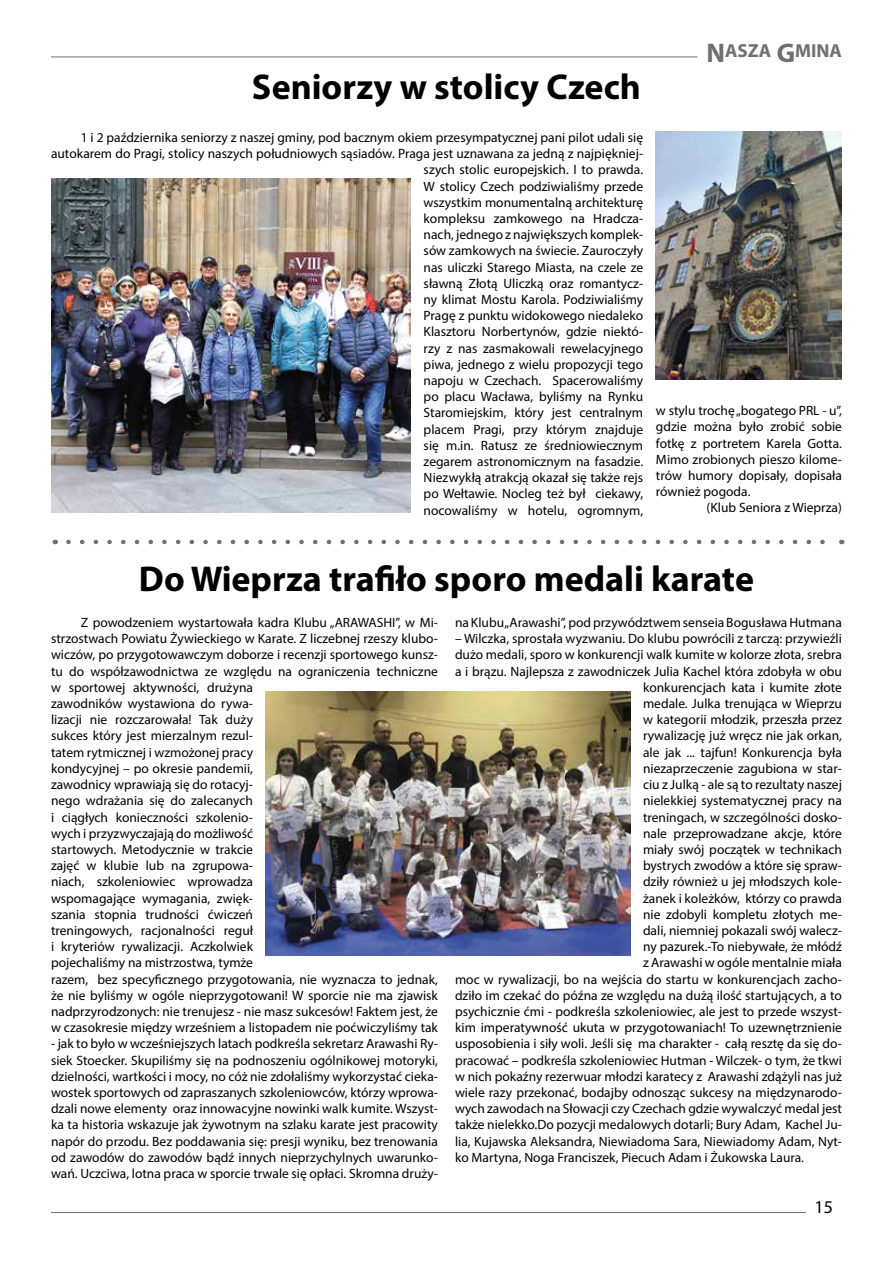
<style>
.page{position:relative;width:893px;height:1263px;background:#fff}
.page>*{position:absolute;margin:0;border:0;box-sizing:border-box;transform-origin:0 0}
.t1{font:700 36px "Myriad Pro";color:#000}
.t2{font:700 18.9px "Myriad Pro";color:#707070}
.t3{font:18px "Myriad Pro";color:#000}
.t4{font:13.5px/16.2px "Myriad Pro";color:#000;text-align:justify}
.s1{font-size:27px}
</style>
<div class="page">
<hr style="left:51px;top:57px;width:646px;height:1px;background:#707070">
<hr style="left:51px;top:1212px;width:755px;height:1px;background:#707070">
<img style="left:266px;top:691px;width:364px;height:264px">
<img style="left:51px;top:178px;width:360px;height:334px">
<img style="left:656px;top:132px;width:186px;height:248px">
<svg style="left:68px;top:540px;width:757px;height:4px"></svg>
<h1 class="t1" style="left:252px;top:64px;width:390px">Seniorzy w stolicy Czech</h1>
<p class="t4" style="left:51px;top:129px;width:594px;text-align:right">1 i 2 października seniorzy z naszej gminy, pod bacznym okiem przesympatycznej pani pilot udali się autokarem do Pragi, stolicy naszych południowych sąsiadów. Praga jest uznawana za jedną z najpiękniej&shy;szych stolic europejskich. I to prawda.<br>W stolicy Czech podziwialiśmy przede<br>wszystkim monumentalną architekturę<br>kompleksu zamkowego na Hradcza-<br>nach, jednego z największych komplek-<br>sów zamkowych na świecie. Zauroczyły<br>nas uliczki Starego Miasta, na czele ze<br>sławną Złotą Uliczką oraz romantycz-<br>ny klimat Mostu Karola. Podziwialiśmy<br>Pragę z punktu widokowego niedaleko<br>Klasztoru Norbertynów, gdzie niektó-<br>rzy z nas zasmakowali rewelacyjnego<br>piwa, jednego z wielu propozycji tego<br>napoju w Czechach. Spacerowaliśmy<br>po placu Wacława, byliśmy na Rynku<br>Staromiejskim, który jest centralnym<br>placem Pragi, przy którym znajduje<br>się m.in. Ratusz ze średniowiecznym<br>zegarem astronomicznym na fasadzie.<br>Niezwykłą atrakcją okazał się także rejs<br>po Wełtawie. Nocleg też był ciekawy,<br>nocowaliśmy w hotelu, ogromnym,</p>
<h2 class="t2" style="left:706px;top:39px;width:137px"><span class="s1">N</span>ASZA <span class="s1">G</span>MINA</h2>
<p class="t4" style="left:656px;top:402px;width:187px">w stylu trochę „bogatego PRL - u”, gdzie można było zrobić sobie fotkę z portretem Karela Gotta.<br>Mimo zrobionych pieszo kilome&shy;trów humory dopisały, dopisała również pogoda.</p>
<p class="t4" style="left:707px;top:500px;width:137px">(Klub Seniora z Wieprza)</p>
<h1 class="t1" style="left:139px;top:555px;width:616px">Do Wieprza trafiło sporo medali karate</h1>
<p class="t4" style="left:455px;top:614px;width:388px">na Klubu „Arawashi”, pod przywództwem senseia Bogusława Hutmana</p>
<p class="t4" style="left:455px;top:630px;width:388px">– Wilczka, sprostała wyzwaniu. Do klubu powrócili z tarczą: przywieźli</p>
<p class="t4" style="left:455px;top:647px;width:388px">dużo medali, sporo w konkurencji walk kumite w kolorze złota, srebra</p>
<p class="t4" style="left:455px;top:663px;width:388px">a i brązu. Najlepsza z zawodniczek Julia Kachel która zdobyła w obu</p>
<p class="t4" style="left:643px;top:679px;width:200px">konkurencjach kata i kumite złote</p>
<p class="t4" style="left:643px;top:695px;width:200px">medale. Julka trenująca w Wieprzu</p>
<p class="t4" style="left:643px;top:711px;width:200px">w kategorii młodzik, przeszła przez</p>
<p class="t4" style="left:643px;top:728px;width:200px">rywalizację już wręcz nie jak orkan,</p>
<p class="t4" style="left:643px;top:744px;width:200px">ale jak ... tajfun! Konkurencja była</p>
<p class="t4" style="left:643px;top:760px;width:200px">niezaprzeczenie zagubiona w star-</p>
<p class="t4" style="left:643px;top:776px;width:200px">ciu z Julką - ale są to rezultaty naszej</p>
<p class="t4" style="left:643px;top:792px;width:200px">nielekkiej systematycznej pracy na</p>
<p class="t4" style="left:643px;top:809px;width:200px">treningach, w szczególności dosko-</p>
<p class="t4" style="left:643px;top:825px;width:200px">nale przeprowadzane akcje, które</p>
<p class="t4" style="left:643px;top:841px;width:200px">miały swój początek w technikach</p>
<p class="t4" style="left:643px;top:857px;width:200px">bystrych zwodów a które się spraw-</p>
<p class="t4" style="left:643px;top:873px;width:200px">dziły również u jej młodszych kole-</p>
<p class="t4" style="left:643px;top:890px;width:200px">żanek i koleżków, którzy co prawda</p>
<p class="t4" style="left:643px;top:906px;width:200px">nie zdobyli kompletu złotych me-</p>
<p class="t4" style="left:643px;top:922px;width:200px">dali, niemniej pokazali swój walecz-</p>
<p class="t4" style="left:643px;top:938px;width:200px">ny pazurek.-To niebywałe, że młódź</p>
<p class="t4" style="left:643px;top:954px;width:200px">z Arawashi w ogóle mentalnie miała</p>
<p class="t4" style="left:455px;top:971px;width:388px">moc w rywalizacji, bo na wejścia do startu w konkurencjach zacho-</p>
<p class="t4" style="left:455px;top:987px;width:388px">dziło im czekać do późna ze względu na dużą ilość startujących, a to</p>
<p class="t4" style="left:455px;top:1003px;width:388px">psychicznie ćmi - podkreśla szkoleniowiec, ale jest to przede wszyst-</p>
<p class="t4" style="left:455px;top:1019px;width:388px">kim imperatywność ukuta w przygotowaniach! To uzewnętrznienie</p>
<p class="t4" style="left:455px;top:1035px;width:388px">usposobienia i siły woli. Jeśli się ma charakter - całą resztę da się do-</p>
<p class="t4" style="left:455px;top:1052px;width:388px">pracować – podkreśla szkoleniowiec Hutman - Wilczek- o tym, że tkwi</p>
<p class="t4" style="left:455px;top:1068px;width:388px">w nich pokaźny rezerwuar młodzi karatecy z Arawashi zdążyli nas już</p>
<p class="t4" style="left:455px;top:1084px;width:388px">wiele razy przekonać, bodajby odnosząc sukcesy na międzynarodo-</p>
<p class="t4" style="left:455px;top:1100px;width:388px">wych zawodach na Słowacji czy Czechach gdzie wywalczyć medal jest</p>
<p class="t4" style="left:455px;top:1116px;width:388px">także nielekko.Do pozycji medalowych dotarli; Bury Adam, Kachel Ju-</p>
<p class="t4" style="left:455px;top:1133px;width:388px">lia, Kujawska Aleksandra, Niewiadoma Sara, Niewiadomy Adam, Nyt-</p>
<p class="t4" style="left:455px;top:1149px;width:351px">ko Martyna, Noga Franciszek, Piecuch Adam i Żukowska Laura.</p>
<p class="t4" style="left:51px;top:614px;width:388px;text-align:left;text-indent:30px">Z powodzeniem wystartowała kadra Klubu „ARAWASHI”, w Mi&shy;strzostwach Powiatu Żywieckiego w Karate. Z liczebnej rzeszy klubo&shy;wiczów, po przygotowawczym doborze i recenzji sportowego kunsz&shy;tu do współzawodnictwa ze względu na ograniczenia techniczne w sportowej aktywności, drużyna<br>zawodników wystawiona do rywa-<br>lizacji nie rozczarowała! Tak duży<br>sukces który jest mierzalnym rezul-<br>tatem rytmicznej i wzmożonej pracy<br>kondycyjnej – po okresie pandemii,<br>zawodnicy wprawiają się do rotacyj-<br>nego wdrażania się do zalecanych<br>i ciągłych konieczności szkolenio-<br>wych i przyzwyczajają do możliwość<br>startowych. Metodycznie w trakcie<br>zajęć w klubie lub na zgrupowa-<br>niach, szkoleniowiec wprowadza<br>wspomagające wymagania, zwięk-<br>szania stopnia trudności ćwiczeń<br>treningowych, racjonalności reguł<br>i kryteriów rywalizacji. Aczkolwiek<br>pojechaliśmy na mistrzostwa, tymże<br>razem, bez specyficznego przygotowania, nie wyznacza to jednak, że nie byliśmy w ogóle nieprzygotowani! W sporcie nie ma zjawisk nadprzyrodzonych: nie trenujesz - nie masz sukcesów! Faktem jest, że w czasokresie między wrześniem a listopadem nie poćwiczyliśmy tak</p>
<p class="t4" style="left:51px;top:1035px;width:388px">- jak to było w wcześniejszych latach podkreśla sekretarz Arawashi Ry&shy;siek Stoecker. Skupiliśmy się na podnoszeniu ogólnikowej motoryki, dzielności, wartkości i mocy, no cóż nie zdołaliśmy wykorzystać cieka&shy;wostek sportowych od zapraszanych szkoleniowców, którzy wprowa&shy;dzali nowe elementy oraz innowacyjne nowinki walk kumite. Wszyst&shy;ka ta historia wskazuje jak żywotnym na szlaku karate jest pracowity napór do przodu. Bez poddawania się: presji wyniku, bez trenowania od zawodów do zawodów bądź innych nieprzychylnych uwarunko&shy;wań. Uczciwa, lotna praca w sporcie trwale się opłaci. Skromna druży-</p>
<h3 class="t3" style="left:815px;top:1196px;width:20px">15</h3>
</div>
